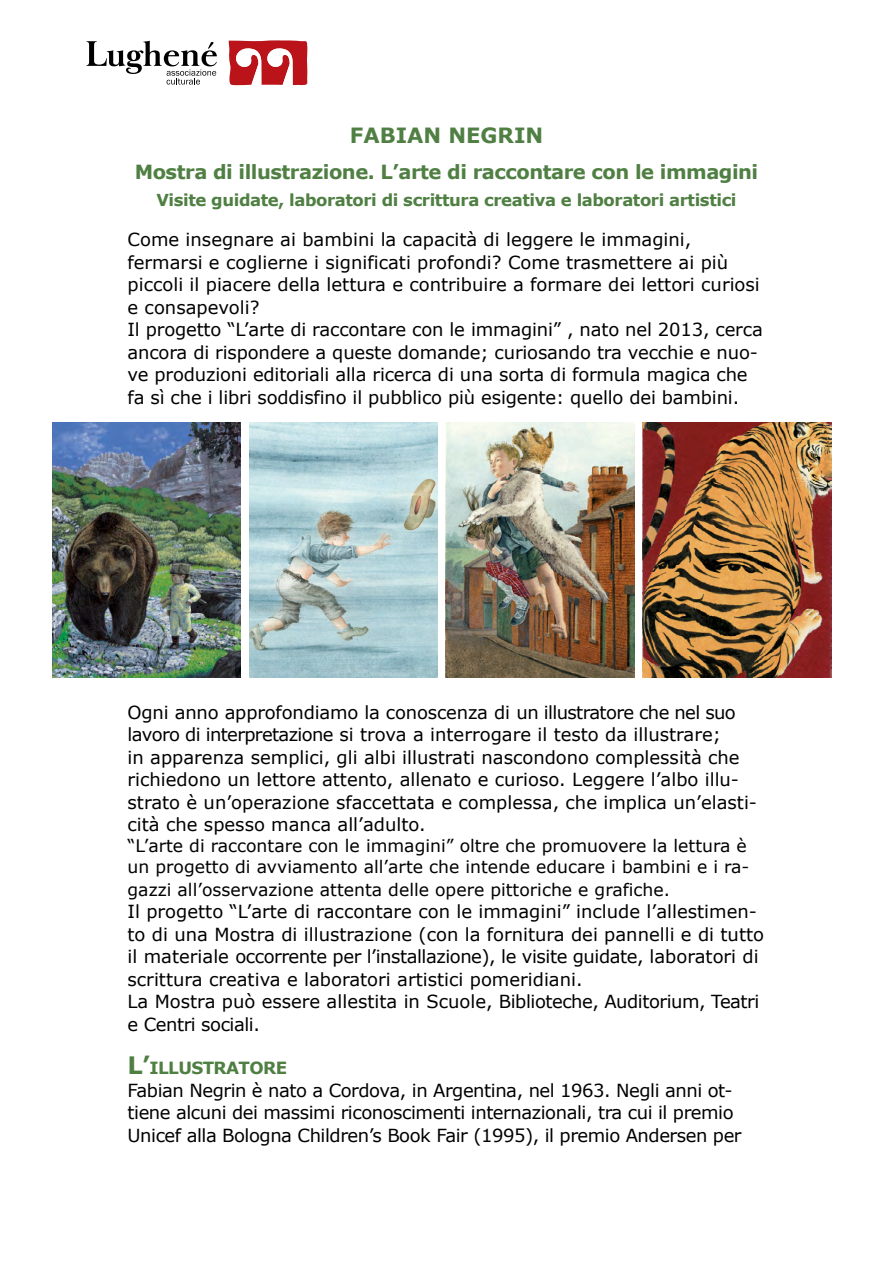
<style>
.page{position:relative;width:893px;height:1263px;background:#fff}
.page>*{position:absolute;margin:0;border:0;box-sizing:border-box;transform-origin:0 0}
.t1{font:700 21px "Verdana";color:#4f7f42}
.t2{font:700 19.5px "Verdana";letter-spacing:-.025em;color:#4f7f42}
.t3{font:18px/22.5px "Verdana";color:#000}
.t4{font:18px/22.5px "Verdana";letter-spacing:-.025em;color:#000}
.t5{font:17.25px/21.8px "Verdana";color:#000}
.t6{font:700 16.8px "Verdana";letter-spacing:-.035em;color:#4f7f42}
.t7{font:700 16.5px "Verdana";letter-spacing:-.025em;color:#4f7f42}
.s1{font-size:24px}
</style>
<div class="page">
<svg style="left:229px;top:40px;width:79px;height:45px"></svg>
<svg style="left:86px;top:41px;width:131px;height:44px"></svg>
<img style="left:643px;top:423px;width:188px;height:254px">
<img style="left:446px;top:423px;width:188px;height:254px">
<img style="left:249px;top:423px;width:188px;height:254px">
<img style="left:52px;top:423px;width:188px;height:254px">
<p class="t1" style="left:350px;top:121px;width:195px">Fabian N egrin</p>
<p class="t2" style="left:135px;top:159px;width:625px">Mostra di illustrazione. L’arte di raccontare con le immagini</p>
<p class="t7" style="left:156px;top:189px;width:582px">Visite guidate, laboratori di scrittura creativa e laboratori artistici</p>
<p class="t3" style="left:128px;top:229px;width:637px">Come insegnare ai bambini la capacità di leggere le immagini, fermarsi e coglierne i significati profondi? Come trasmettere ai più piccoli il piacere della lettura e contribuire a formare dei lettori curiosi e consapevoli?<br>Il progetto “L’arte di raccontare con le immagini” , nato nel 2013, cerca ancora di rispondere a queste domande; curiosando tra vecchie e nuo&shy;ve produzioni editoriali alla ricerca di una sorta di formula magica che fa sì che i libri soddisfino il pubblico più esigente: quello dei bambini.</p>
<p class="t3" style="left:128px;top:701px;width:631px">Ogni anno approfondiamo la conoscenza di un illustratore che nel suo lavoro di interpretazione si trova a interrogare il testo da illustrare;<br>in apparenza semplici, gli albi illustrati nascondono complessità che richiedono un lettore attento, allenato e curioso. Leggere l’albo illu&shy;strato è un’operazione sfaccettata e complessa, che implica un’elasti&shy;cità che spesso manca all’adulto.</p>
<p class="t5" style="left:128px;top:835px;width:623px">“L’arte di raccontare con le immagini” oltre che promuovere la lettura è un progetto di avviamento all’arte che intende educare i bambini e i ra&shy;gazzi all’osservazione attenta delle opere pittoriche e grafiche.</p>
<p class="t3" style="left:128px;top:901px;width:638px">Il progetto “L’arte di raccontare con le immagini” include l’allestimen&shy;to di una Mostra di illustrazione (con la fornitura dei pannelli e di tutto il materiale occorrente per l’installazione), le visite guidate, laboratori di scrittura creativa e laboratori artistici pomeridiani.<br>La Mostra può essere allestita in Scuole, Biblioteche, Auditorium, Teatri e Centri sociali.</p>
<p class="t6" style="left:128px;top:1057px;width:161px"><span class="s1">L’</span>ILLUSTRATORE</p>
<p class="t4" style="left:128px;top:1079px;width:616px">Fabian Negrin è nato a Cordova, in Argentina, nel 1963. Negli anni ot&shy;tiene alcuni dei massimi riconoscimenti internazionali, tra cui il premio<br>Unicef alla Bologna Children’s Book Fair (1995), il premio Andersen per</p>
</div>
